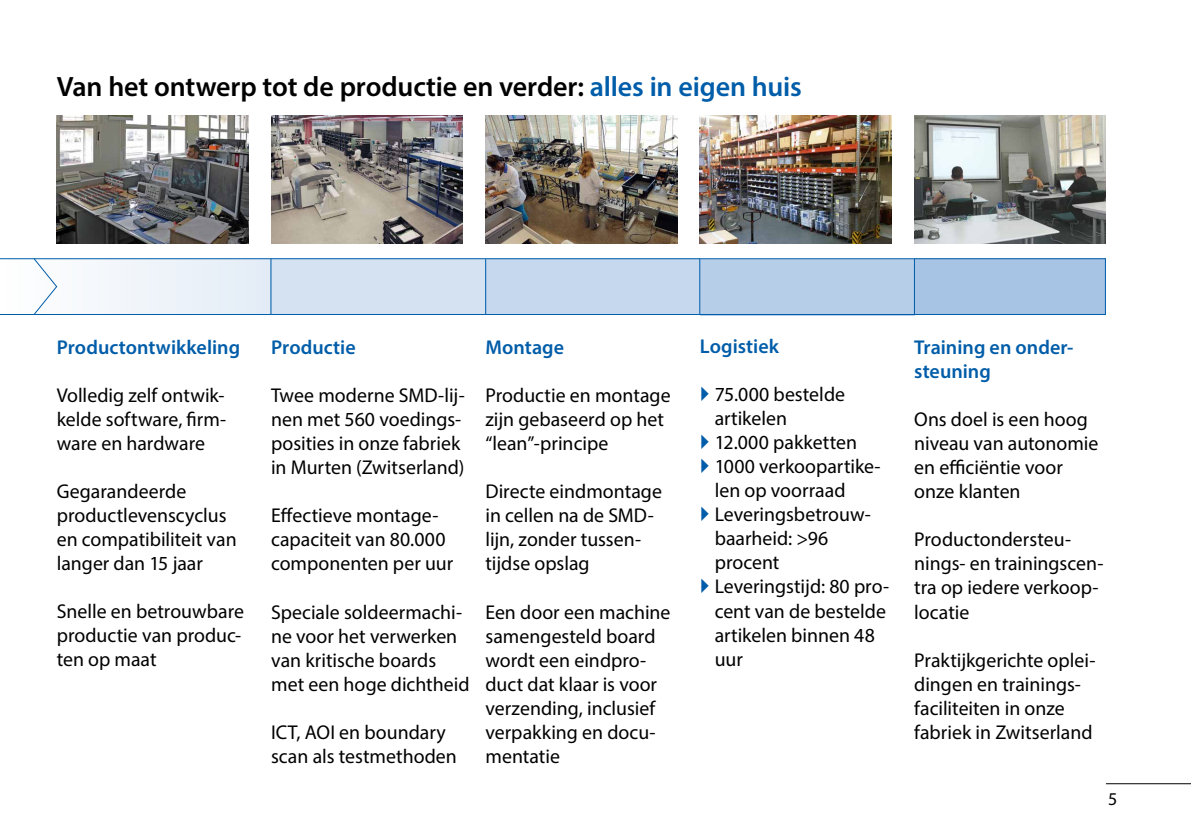
<style>
.page{position:relative;width:1191px;height:840px;background:#fff}
.page>*{position:absolute;margin:0;border:0;box-sizing:border-box;transform-origin:0 0}
.t1{font:600 28px "Myriad Pro";letter-spacing:-.005em;color:#000}
.t2{font:20px/24px "Myriad Pro";color:#000}
.t3{font:600 20px/24px "Myriad Pro";color:#005da9}
.t4{font:18px "Myriad Pro";color:#000}
.s1{color:#005da9}
</style>
<div class="page">
<svg style="left:0;top:259px;width:270px;height:55px;fill:#eff4fa"></svg>
<div style="left:271px;top:258px;width:214px;height:57px;background:#d4e2f2"></div>
<div style="left:485px;top:258px;width:215px;height:57px;background:#c5d8ed"></div>
<div style="left:700px;top:259px;width:214px;height:56px;background:#b7cee9"></div>
<div style="left:914px;top:258px;width:191px;height:56px;background:#a8c4e5"></div>
<hr style="left:1106px;top:782px;width:85px;height:1px;background:#000">
<hr style="left:0;top:258px;width:1106px;height:1px;background:#005da9">
<hr style="left:0;top:314px;width:1106px;height:1px;background:#005da9">
<hr style="left:270px;top:258px;width:1px;height:56px;background:#005da9">
<hr style="left:485px;top:259px;width:1px;height:56px;background:#005da9">
<hr style="left:699px;top:259px;width:1px;height:55px;background:#005da9">
<hr style="left:914px;top:258px;width:1px;height:56px;background:#005da9">
<svg style="left:33px;top:258px;width:25px;height:56px"></svg>
<hr style="left:1105px;top:258px;width:1px;height:56px;background:#005da9">
<img style="left:57px;top:115px;width:191px;height:129px">
<img style="left:271px;top:115px;width:192px;height:129px">
<img style="left:485px;top:115px;width:192px;height:129px">
<img style="left:699px;top:115px;width:192px;height:129px">
<img style="left:914px;top:115px;width:192px;height:129px">
<p class="t1" style="left:57px;top:69px;width:746px">Van het ontwerp tot de productie en verder: <span class="s1">alles in eigen huis</span></p>
<p class="t3" style="left:57px;top:334px;width:185px">Productontwikkeling</p>
<p class="t2" style="left:57px;top:382px;width:171px;text-align:justify">Volledig zelf ontwik&shy;kelde software, firm&shy;ware en hardware</p>
<p class="t2" style="left:57px;top:478px;width:181px">Gegarandeerde productlevenscyclus en compatibiliteit van langer dan 15 jaar</p>
<p class="t2" style="left:57px;top:598px;width:189px">Snelle en betrouwbare productie van produc&shy;ten op maat</p>
<p class="t3" style="left:271px;top:335px;width:86px">Productie</p>
<p class="t2" style="left:271px;top:383px;width:195px">Twee moderne SMD-lij&shy;nen met 560 voedings&shy;posities in onze fabriek in Murten (Zwitserland)</p>
<p class="t2" style="left:271px;top:503px;width:184px">Effectieve montage&shy;capaciteit van 80.000 componenten per uur</p>
<p class="t2" style="left:271px;top:599px;width:200px">Speciale soldeermachi&shy;ne voor het verwerken van kritische boards met een hoge dichtheid</p>
<p class="t2" style="left:271px;top:719px;width:187px">ICT, AOI en boundary scan als testmethoden</p>
<p class="t3" style="left:485px;top:335px;width:80px">Montage</p>
<p class="t2" style="left:485px;top:383px;width:187px">Productie en montage zijn gebaseerd op het “lean”-principe</p>
<p class="t2" style="left:485px;top:479px;width:178px">Directe eindmontage in cellen na de SMD&shy;lijn, zonder tussen&shy;tijdse opslag</p>
<p class="t2" style="left:485px;top:599px;width:187px">Een door een machine samengesteld board wordt een eindpro&shy;duct dat klaar is voor verzending, inclusief verpakking en docu&shy;mentatie</p>
<p class="t3" style="left:700px;top:334px;width:81px">Logistiek</p>
<p class="t2" style="left:714px;top:382px;width:132px">75.000 bestelde artikelen</p>
<p class="t2" style="left:714px;top:430px;width:144px">12.000 pakketten</p>
<p class="t2" style="left:714px;top:454px;width:167px">1000 verkoopartike&shy;len op voorraad</p>
<p class="t2" style="left:714px;top:502px;width:158px">Leveringsbetrouw&shy;baarheid: &gt;96 procent</p>
<p class="t2" style="left:714px;top:574px;width:176px">Leveringstijd: 80 pro&shy;cent van de bestelde artikelen binnen 48 uur</p>
<p class="t3" style="left:914px;top:335px;width:161px">Training en onder&shy;steuning</p>
<p class="t2" style="left:914px;top:407px;width:186px">Ons doel is een hoog niveau van autonomie en efficiëntie voor onze klanten</p>
<p class="t2" style="left:914px;top:527px;width:191px">Productondersteu&shy;nings- en trainingscen&shy;tra op iedere verkoop&shy;locatie</p>
<p class="t2" style="left:914px;top:647px;width:183px">Praktijkgerichte oplei&shy;dingen en trainings&shy;faciliteiten in onze fabriek in Zwitserland</p>
<p class="t4" style="left:1108px;top:787px;width:11px">5</p>
</div>
